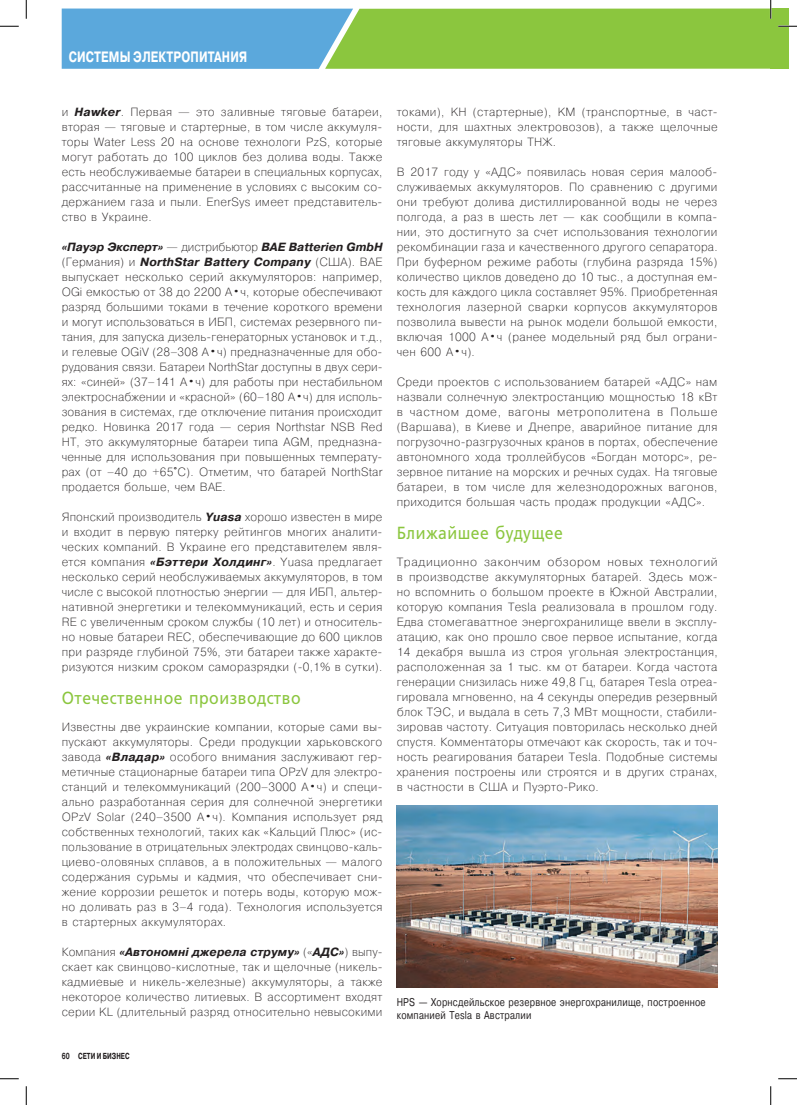
<style>
.page{position:relative;width:797px;height:1105px;background:#fff}
.page>*{position:absolute;margin:0;border:0;box-sizing:border-box;transform-origin:0 0}
.t1{font:17.5px "Free Set";letter-spacing:.035em;color:#8bc63e;scale:.9 1}
.t2{font:700 15px "Pragmatica";letter-spacing:.01em;color:#fff;scale:.75 1}
.t3{font:200 11.88px/15px "Pragmatica";letter-spacing:.025em;color:#231f20;text-align:justify}
.t4{font:11.25px/12.5px "Pragmatica";letter-spacing:.025em;color:#231f20;scale:.8 1}
.t5{font:700 8.75px "Pragmatica";color:#231f20;scale:.7 1}
.s1{font-weight:700;font-style:italic}
.s2{font-weight:500;font-size:11.25px}
</style>
<div class="page">
<div style="left:770px;top:9px;width:18px;height:60px;background:#8bc63e"></div>
<img style="left:397px;top:805px;width:320px;height:182px">
<svg style="left:0;top:25px;width:19px;height:2px"></svg>
<svg style="left:778px;top:25px;width:19px;height:2px"></svg>
<svg style="left:0;top:1078px;width:19px;height:1px"></svg>
<svg style="left:778px;top:1078px;width:19px;height:1px"></svg>
<svg style="left:25px;top:0;width:2px;height:19px"></svg>
<svg style="left:25px;top:1086px;width:2px;height:19px"></svg>
<svg style="left:62px;top:0;width:709px;height:69px;background:#8ac38d"></svg>
<svg style="left:770px;top:1086px;width:1px;height:19px"></svg>
<p class="t2" style="left:69px;top:47px;width:23px">Систе</p>
<p class="t2" style="left:109px;top:47px;width:186px">мы электропитания</p>
<p class="t3" style="left:62px;top:104px;width:322px">и <span class="s1">Hawker</span>. Первая — это заливные тяговые батареи, вторая — тяговые и стартерные, в том числе аккумуля&shy;торы Water Less 20 на основе технологи PzS, которые могут работать до 100 циклов без долива воды. Также есть необслуживаемые батареи в специальных корпусах, рассчитанные на применение в условиях с высоким со&shy;держанием газа и пыли. EnerSys имеет представитель&shy;ство в Украине.</p>
<p class="t3" style="left:62px;top:239px;width:322px"><span class="s1">«Пауэр Эксперт»</span> — дистрибьютор <span class="s1">BAE Batterien GmbH </span>(Германия) и <span class="s1">NorthStar Battery Company</span> (США). BAE выпускает несколько серий аккумуляторов: например, OGi емкостью от 38 до 2200 А<span class="s2">•</span>ч, которые обеспечивают разряд большими токами в течение короткого времени и могут использоваться в ИБП, системах резервного пи&shy;тания, для запуска дизель-генераторных установок и т.д., и гелевые OGiV (28–308 А<span class="s2">•</span>ч) предназначенные для обо&shy;рудования связи. Батареи NorthStar доступны в двух сери&shy;ях: «синей» (37–141 А<span class="s2">•</span>ч) для работы при нестабильном электроснабжении и «красной» (60–180 А<span class="s2">•</span>ч) для исполь&shy;зования в системах, где отключение питания происходит редко. Новинка 2017 года — серия Northstar NSB Red HT, это аккумуляторные батареи типа AGM, предназна&shy;ченные для использования при повышенных температу&shy;рах (от –40 до +65<span class="s2">°</span>С). Отметим, что батарей NorthStar продается больше, чем BAE.</p>
<p class="t3" style="left:62px;top:509px;width:322px">Японский производитель <span class="s1">Yuasa</span> хорошо известен в мире и входит в первую пятерку рейтингов многих аналити&shy;ческих компаний. В Украине его представителем явля&shy;ется компания <span class="s1">«Бэттери Холдинг»</span>. Yuasa предлагает несколько серий необслуживаемых аккумуляторов, в том числе с высокой плотностью энергии — для ИБП, альтер&shy;нативной энергетики и телекоммуникаций, есть и серия RE с увеличенным сроком службы (10 лет) и относитель&shy;но новые батареи REC, обеспечивающие до 600 циклов при разряде глубиной 75%, эти батареи также характе&shy;ризуются низким сроком саморазрядки (-0,1% в сутки).</p>
<h1 class="t1" style="left:62px;top:688px;width:267px">Отечественное производство</h1>
<p class="t3" style="left:62px;top:719px;width:322px">Известны две украинские компании, которые сами вы&shy;пускают аккумуляторы. Среди продукции харьковского завода <span class="s1">«Владар»</span> особого внимания заслуживают гер&shy;метичные стационарные батареи типа OPzV для электро&shy;станций и телекоммуникаций (200–3000 А<span class="s2">•</span>ч) и специ&shy;ально разработанная серия для солнечной энергетики OPzV Solar (240–3500 А<span class="s2">•</span>ч). Компания использует ряд собственных технологий, таких как «Кальций Плюс» (ис&shy;пользование в отрицательных электродах свинцово-каль&shy;циево-оловяных сплавов, а в положительных — малого содержания сурьмы и кадмия, что обеспечивает сни&shy;жение коррозии решеток и потерь воды, которую мож&shy;но доливать раз в 3–4 года). Технология используется в стартерных аккумуляторах.</p>
<p class="t3" style="left:62px;top:944px;width:322px">Компания <span class="s1">«Автономні джерела струму»</span> («<span class="s1">АДС»</span>) выпу&shy;скает как свинцово-кислотные, так и щелочные (никель&shy;кадмиевые и никель-железные) аккумуляторы, а также некоторое количество литиевых. В ассортимент входят серии KL (длительный разряд относительно невысокими</p>
<p class="t5" style="left:62px;top:1050px;width:98px">60 СЕТИ И БИЗНЕС</p>
<p class="t3" style="left:397px;top:104px;width:322px">токами), KH (стартерные), KM (транспортные, в част&shy;ности, для шахтных электровозов), а также щелочные тяговые аккумуляторы ТНЖ.</p>
<p class="t3" style="left:397px;top:164px;width:322px">В 2017 году у «АДС» появилась новая серия малооб&shy;служиваемых аккумуляторов. По сравнению с другими они требуют долива дистиллированной воды не через полгода, а раз в шесть лет — как сообщили в компа&shy;нии, это достигнуто за счет использования технологии рекомбинации газа и качественного другого сепаратора.<br>При буферном режиме работы (глубина разряда 15%) количество циклов доведено до 10 тыс., а доступная ем&shy;кость для каждого цикла составляет 95%. Приобретенная технология лазерной сварки корпусов аккумуляторов позволила вывести на рынок модели большой емкости, включая 1000 А<span class="s2">•</span>ч (ранее модельный ряд был ограни&shy;чен 600 А<span class="s2">•</span>ч).</p>
<p class="t3" style="left:397px;top:374px;width:322px">Среди проектов с использованием батарей «АДС» нам назвали солнечную электростанцию мощностью 18 кВт в частном доме, вагоны метрополитена в Польше (Варшава), в Киеве и Днепре, аварийное питание для погрузочно-разгрузочных кранов в портах, обеспечение автономного хода троллейбусов «Богдан моторс», ре&shy;зервное питание на морских и речных судах. На тяговые батареи, в том числе для железнодорожных вагонов, приходится большая часть продаж продукции «АДС».</p>
<h1 class="t1" style="left:397px;top:523px;width:186px">Ближайшее будущее</h1>
<p class="t3" style="left:397px;top:554px;width:322px">Традиционно закончим обзором новых технологий в производстве аккумуляторных батарей. Здесь мож&shy;но вспомнить о большом проекте в Южной Австралии, которую компания Tesla реализовала в прошлом году.<br>Едва стомегаваттное энергохранилище ввели в эксплу&shy;атацию, как оно прошло свое первое испытание, когда 14 декабря вышла из строя угольная электростанция, расположенная за 1 тыс. км от батареи. Когда частота генерации снизилась ниже 49,8 Гц, батарея Tesla отреа&shy;гировала мгновенно, на 4 секунды опередив резервный блок ТЭС, и выдала в сеть 7,3 МВт мощности, стабили&shy;зировав частоту. Ситуация повторилась несколько дней спустя. Комментаторы отмечают как скорость, так и точ&shy;ность реагирования батареи Tesla. Подобные системы хранения построены или строятся и в других странах, в частности в США и Пуэрто-Рико.</p>
<p class="t4" style="left:397px;top:996px;width:388px">HPS — Хорнсдейльское резервное энергохранилище, построенное компанией Tesla в Австралии</p>
</div>
